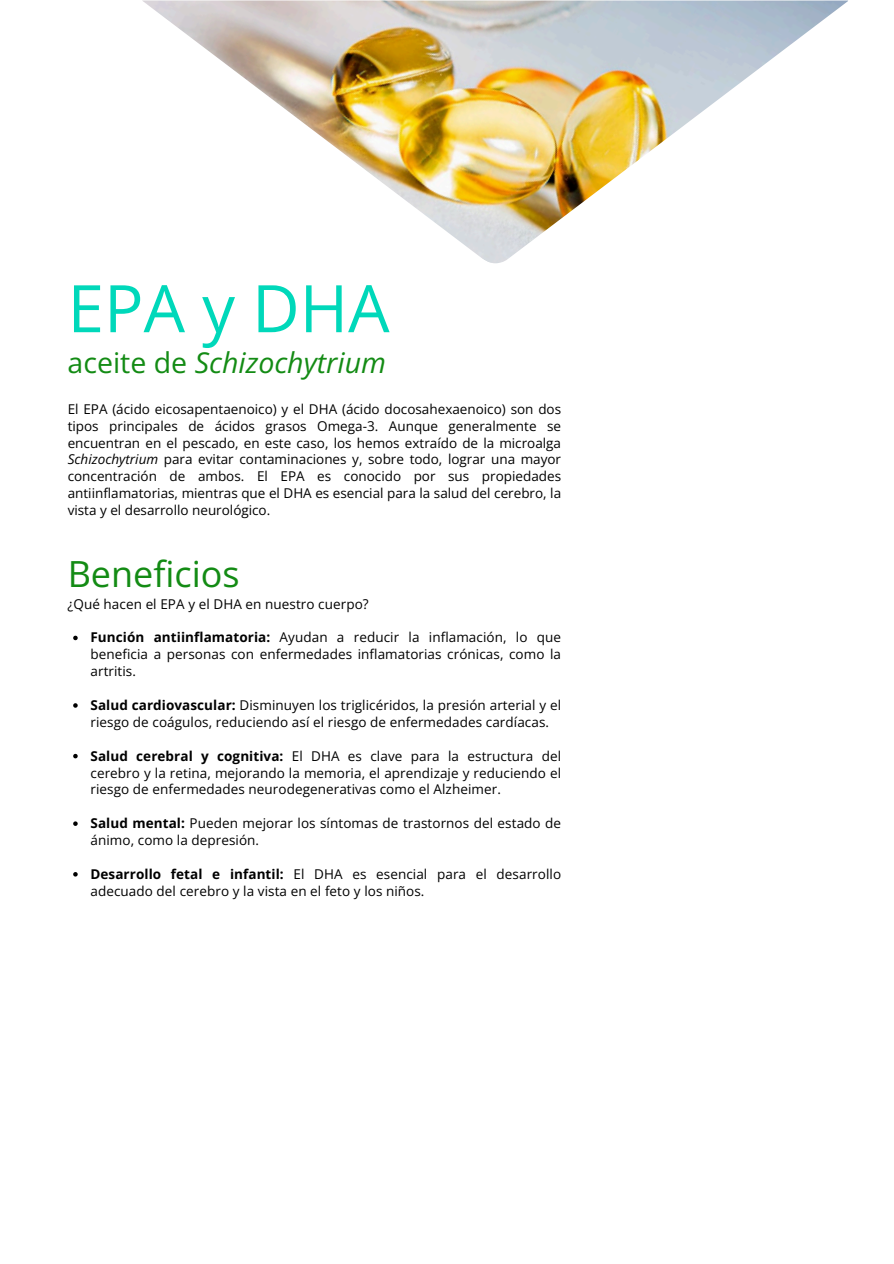
<style>
.page{position:relative;width:894px;height:1264px;background:#fff}
.page>*{position:absolute;margin:0;border:0;box-sizing:border-box;transform-origin:0 0}
.t1{font:65.55px "Open Sans";color:#00d8ba}
.t2{font:36px "Open Sans";color:#138b14}
.t3{font:italic 28.5px "Open Sans";color:#138b14}
.t4{font:13.5px/16.8px "Open Sans";letter-spacing:.005em;color:#000;text-align:justify}
.s1{font-style:normal}
.s2{font-style:italic}
.s3{font-weight:700}
</style>
<div class="page">
<img style="left:142px;top:0;width:706px;height:263px">
<svg style="left:73px;top:635px;width:5px;height:5px"></svg>
<svg style="left:73px;top:703px;width:5px;height:4px"></svg>
<svg style="left:73px;top:754px;width:5px;height:4px"></svg>
<svg style="left:73px;top:821px;width:5px;height:5px"></svg>
<svg style="left:73px;top:872px;width:5px;height:4px"></svg>
<p class="t1" style="left:68px;top:262px;width:323px">EPA y DHA</p>
<p class="t3" style="left:68px;top:342px;width:320px"><span class="s1">aceite de</span> Schizochytrium</p>
<h2 class="t4" style="left:68px;top:400px;width:495px">El EPA (ácido eicosapentaenoico) y el DHA (ácido docosahexaenoico) son dos tipos principales de ácidos grasos Omega-3. Aunque generalmente se encuentran en el pescado, en este caso, los hemos extraído de la microalga <span class="s2">Schizochytrium</span> para evitar contaminaciones y, sobre todo, lograr una mayor concentración de ambos. El EPA es conocido por sus propiedades antiinflamatorias, mientras que el DHA es esencial para la salud del cerebro, la vista y el desarrollo neurológico.</h2>
<p class="t2" style="left:68px;top:548px;width:173px">Beneficios</p>
<p class="t4" style="left:68px;top:595px;width:302px">¿Qué hacen el EPA y el DHA en nuestro cuerpo?</p>
<h1 class="t4" style="left:90px;top:628px;width:472px"><span class="s3">Función antiinflamatoria:</span> Ayudan a reducir la inflamación, lo que beneficia a personas con enfermedades inflamatorias crónicas, como la artritis.</h1>
<p class="t4" style="left:90px;top:696px;width:472px"><span class="s3">Salud cardiovascular:</span> Disminuyen los triglicéridos, la presión arterial y el riesgo de coágulos, reduciendo así el riesgo de enfermedades cardíacas.</p>
<p class="t4" style="left:90px;top:747px;width:472px"><span class="s3">Salud cerebral y cognitiva:</span> El DHA es clave para la estructura del cerebro y la retina, mejorando la memoria, el aprendizaje y reduciendo el riesgo de enfermedades neurodegenerativas como el Alzheimer.</p>
<p class="t4" style="left:90px;top:814px;width:472px"><span class="s3">Salud mental:</span> Pueden mejorar los síntomas de trastornos del estado de ánimo, como la depresión.</p>
<p class="t4" style="left:90px;top:865px;width:472px"><span class="s3">Desarrollo fetal e infantil:</span> El DHA es esencial para el desarrollo adecuado del cerebro y la vista en el feto y los niños.</p>
</div>
